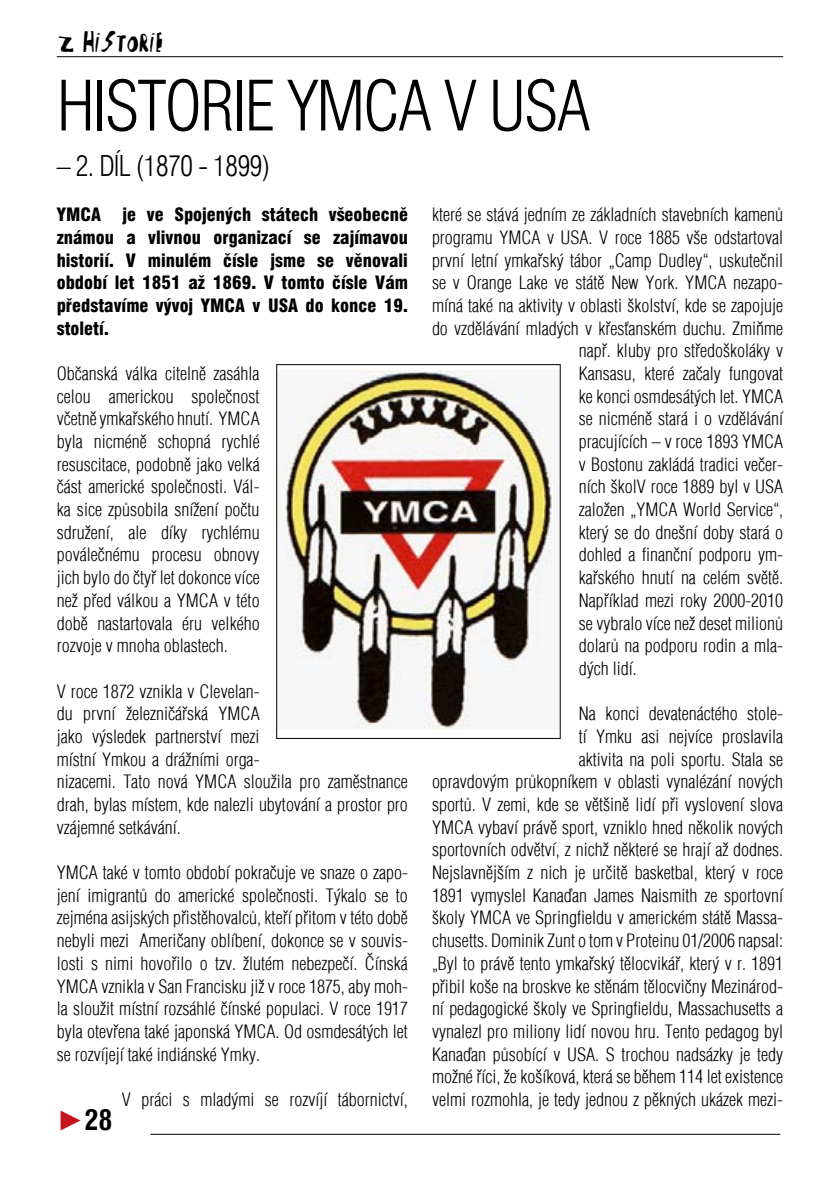
<style>
.page{position:relative;width:840px;height:1191px;background:#fff}
.page>*{position:absolute;margin:0;border:0;box-sizing:border-box;transform-origin:0 0}
.t1{font:condensed 68px "Swiss 721 AT Light";letter-spacing:-.03em;color:#000}
.t2{font:32px "PROTEINYMCACZ";color:#000}
.t3{font:condensed 28px "Swiss 721 AT Light";letter-spacing:-.03em;color:#000}
.t4{font:condensed 28px "Swiss 721 AT Bold";color:#000}
.t5{font:18px/22.6px "Switzerland Cond Light CE";color:#000;text-align:justify}
.t6{font:condensed 18px/22.6px "Swiss 721 AT Black";color:#000;text-align:justify}
.s1{font-family:"Arial";font-stretch:normal;color:#c6141d}
</style>
<div class="page">
<hr style="left:150px;top:1134px;width:630px;height:1px;background:#000">
<hr style="left:57px;top:56px;width:725px;height:1px;background:#000">
<img style="left:278px;top:370px;width:278px;height:359px">
<div style="left:276px;top:364px;width:284px;height:374px;border:1px solid #000"></div>
<h2 class="t2" style="left:58px;top:22px;width:106px">Z HISTORIE</h2>
<h1 class="t1" style="left:57px;top:66px;width:535px">HISTORIE YMCA V USA</h1>
<h3 class="t3" style="left:57px;top:149px;width:215px">– 2. DÍL (1870 - 1899)</h3>
<p class="t6" style="left:57px;top:204px;width:352px">YMCA je ve Spojených státech všeobecně známou a vlivnou organizací se zajímavou historií. V minulém čísle jsme se věnovali období let 1851 až 1869. V tomto čísle Vám představíme vývoj YMCA v USA do konce 19. století.</p>
<p class="t5" style="left:57px;top:362px;width:204px">Občanská válka citelně zasáhla celou americkou společnost včetně ymkařského hnutí. YMCA byla nicméně schopná rychlé resuscitace, podobně jako velká část americké společnosti. Vál&shy;ka sice způsobila snížení počtu sdružení, ale díky rychlému poválečnému procesu obnovy jich bylo do čtyř let dokonce více než před válkou a YMCA v této době nastartovala éru velkého rozvoje v mnoha oblastech.</p>
<p class="t5" style="left:57px;top:679px;width:352px;text-align:left">V roce 1872 vznikla v Clevelan-<br>du první železničářská YMCA<br>jako výsledek partnerství mezi<br>místní Ymkou a drážními orga-<br>nizacemi. Tato nová YMCA sloužila pro zaměstnance drah, bylas místem, kde nalezli ubytování a prostor pro vzájemné setkávání.</p>
<p class="t5" style="left:57px;top:861px;width:352px">YMCA také v tomto období pokračuje ve snaze o zapo&shy;jení imigrantů do americké společnosti. Týkalo se to zejména asijských přistěhovalců, kteří přitom v této době nebyli mezi Američany oblíbení, dokonce se v souvis&shy;losti s nimi hovořilo o tzv. žlutém nebezpečí. Čínská YMCA vznikla v San Francisku již v roce 1875, aby moh&shy;la sloužit místní rozsáhlé čínské populaci. V roce 1917 byla otevřena také japonská YMCA. Od osmdesátých let se rozvíjejí také indiánské Ymky.</p>
<p class="t5" style="left:122px;top:1088px;width:287px">V práci s mladými se rozvíjí tábornictví,</p>
<p class="t5" style="left:432px;top:203px;width:352px">které se stává jedním ze základních stavebních kamenů</p>
<p class="t5" style="left:432px;top:226px;width:352px">programu YMCA v USA. V roce 1885 vše odstartoval</p>
<p class="t5" style="left:432px;top:248px;width:352px">první letní ymkařský tábor „Camp Dudley“, uskutečnil</p>
<p class="t5" style="left:432px;top:271px;width:352px">se v Orange Lake ve státě New York. YMCA nezapo-</p>
<p class="t5" style="left:432px;top:294px;width:352px">míná také na aktivity v oblasti školství, kde se zapojuje</p>
<p class="t5" style="left:432px;top:317px;width:352px">do vzdělávání mladých v křesťanském duchu. Zmiňme</p>
<p class="t5" style="left:578px;top:339px;width:206px">např. kluby pro středoškoláky v</p>
<p class="t5" style="left:578px;top:362px;width:206px">Kansasu, které začaly fungovat</p>
<p class="t5" style="left:578px;top:385px;width:206px">ke konci osmdesátých let. YMCA</p>
<p class="t5" style="left:578px;top:407px;width:206px">se nicméně stará i o vzdělávání</p>
<p class="t5" style="left:578px;top:430px;width:206px">pracujících – v roce 1893 YMCA</p>
<p class="t5" style="left:578px;top:453px;width:206px">v Bostonu zakládá tradici večer-</p>
<p class="t5" style="left:578px;top:475px;width:206px">ních školV roce 1889 byl v USA</p>
<p class="t5" style="left:578px;top:498px;width:206px">založen „YMCA World Service“,</p>
<p class="t5" style="left:578px;top:521px;width:206px">který se do dnešní doby stará o</p>
<p class="t5" style="left:578px;top:543px;width:206px">dohled a finanční podporu ym-</p>
<p class="t5" style="left:578px;top:566px;width:206px">kařského hnutí na celém světě.</p>
<p class="t5" style="left:578px;top:589px;width:206px">Například mezi roky 2000-2010</p>
<p class="t5" style="left:578px;top:611px;width:206px">se vybralo více než deset milionů</p>
<p class="t5" style="left:578px;top:634px;width:206px">dolarů na podporu rodin a mla-</p>
<p class="t5" style="left:578px;top:657px;width:59px">dých lidí.</p>
<p class="t5" style="left:432px;top:702px;width:352px;text-align:right">Na konci devatenáctého stole-<br>tí Ymku asi nejvíce proslavila<br>aktivita na poli sportu. Stala se<br>opravdovým průkopníkem v oblasti vynalézání nových sportů. V zemi, kde se většině lidí při vyslovení slova YMCA vybaví právě sport, vzniklo hned několik nových sportovních odvětví, z nichž některé se hrají až dodnes.<br>Nejslavnějším z nich je určitě basketbal, který v roce 1891 vymyslel Kanaďan James Naismith ze sportovní školy YMCA ve Springfieldu v americkém státě Massa&shy;chusetts. Dominik Zunt o tom v Proteinu 01/2006 napsal: „Byl to právě tento ymkařský tělocvikář, který v r. 1891 přibil koše na broskve ke stěnám tělocvičny Mezinárod&shy;ní pedagogické školy ve Springfieldu, Massachusetts a vynalezl pro miliony lidí novou hru. Tento pedagog byl Kanaďan působící v USA. S trochou nadsázky je tedy možné říci, že košíková, která se během 114 let existence velmi rozmohla, je tedy jednou z pěkných ukázek mezi-</p>
<h3 class="t4" style="left:57px;top:1102px;width:55px"><span class="s1">►</span>28</h3>
</div>
